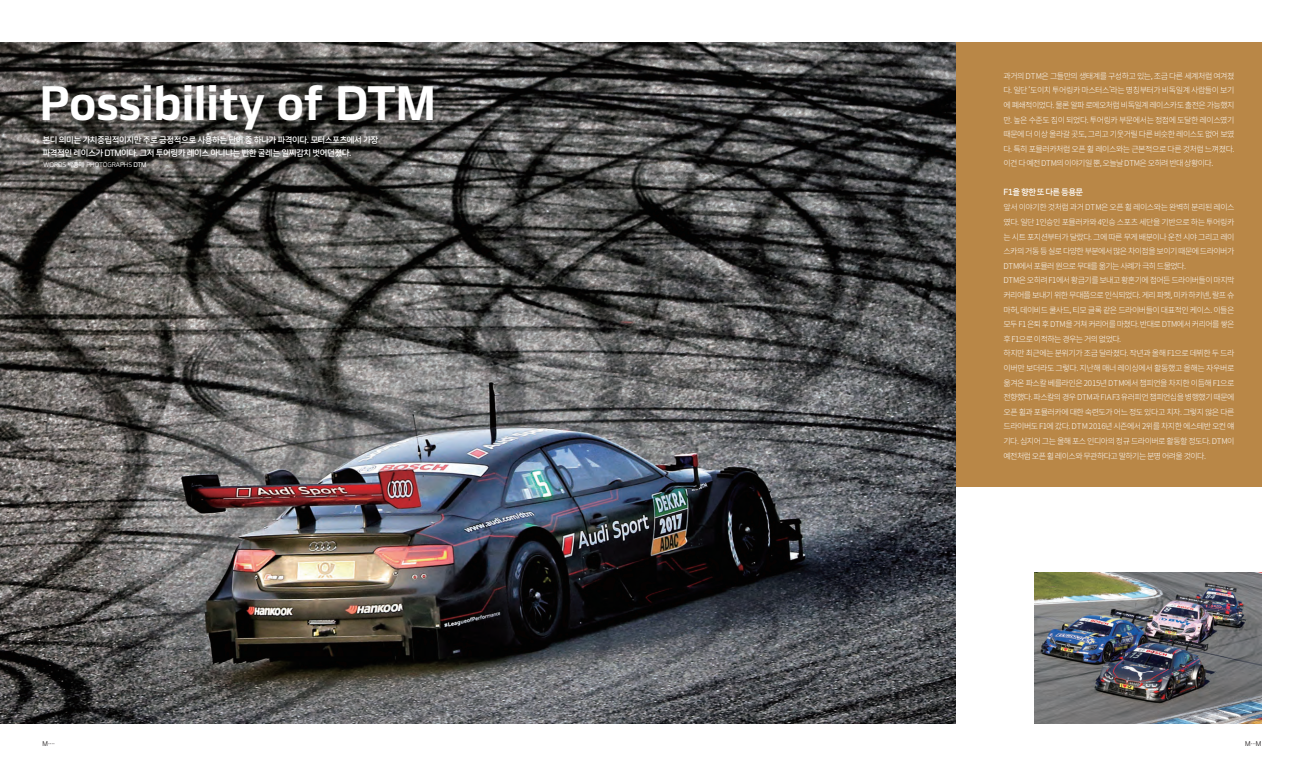
<style>
.page{position:relative;width:1304px;height:780px;background:#fff}
.page>*{position:absolute;margin:0;border:0;box-sizing:border-box;transform-origin:0 0}
.Miu-영문_제목{font:600 45px "Hankook";color:#fff}
.Miu-전문{font:8.5px/13px "Hankook KR Regular";letter-spacing:-.07em;color:#fff}
.Miu-중제{font:8.3px "Hankook KR Regular";letter-spacing:-.055em;color:#fff}
.Miu-본문{font:300 8px/14.6px "Noto Sans CJ Kkr";letter-spacing:-.07em;color:#fff;text-align:justify}
.t1{font:6.5px "Hankook";color:#231f20}
.t2{font:6.2px "Hankook";color:#fff}
.s1{font-family:"Hankook KR Regular"}
</style>
<div class="page">
<div style="left:938px;top:43px;width:323px;height:444px;background:#b98747"></div>
<img style="left:0;top:43px;width:955px;height:680px">
<img style="left:1035px;top:573px;width:226px;height:150px">
<p class="Miu-영문_제목" style="left:40px;top:68px;width:398px">Possibility of DTM</p>
<p class="Miu-전문" style="left:43px;top:133px;width:337px">본디 의미는 가치중립적이지만 주로 긍정적으로 사용하는 단어 중 하나가 파격이다. 모터스포츠에서 가장 파격적인 레이스가 DTM이다. 그저 투어링카 레이스 아니냐는 빤한 굴레는 일찌감치 벗어던졌다.</p>
<p class="t2" style="left:44px;top:160px;width:104px">WORDS <span class="s1">박종제</span> PHOTOGRAPHS <span class="s1">DTM</span></p>
<p class="Miu-본문" style="left:1003px;top:69px;width:233px">과거의 DTM은 그들만의 생태계를 구성하고 있는, 조금 다른 세계처럼 여겨졌 다. 일단 ‘도이치 투어링카 마스터스’라는 명칭부터가 비독일계 사람들이 보기 에 폐쇄적이었다. 물론 알파 로메오처럼 비독일계 레이스카도 출전은 가능했지 만. 높은 수준도 짐이 되었다. 투어링카 부문에서는 정점에 도달한 레이스였기 때문에 더 이상 올라갈 곳도, 그리고 기웃거릴 다른 비슷한 레이스도 없어 보였 다. 특히 포뮬러카처럼 오픈 휠 레이스와는 근본적으로 다른 것처럼 느껴졌다. 이건 다 예전 DTM의 이야기일 뿐, 오늘날 DTM은 오히려 반대 상황이다.</p>
<p class="Miu-중제" style="left:1003px;top:187px;width:81px">F1을 향한 또 다른 등용문</p>
<p class="Miu-본문" style="left:1003px;top:200px;width:233px">앞서 이야기한 것처럼 과거 DTM은 오픈 휠 레이스와는 완벽히 분리된 레이스 였다. 일단 1인승인 포뮬러카와 4인승 스포츠 세단을 기반으로 하는 투어링카 는 시트 포지션부터가 달랐다. 그에 따른 무게 배분이나 운전 시야 그리고 레이 스카의 거동 등 실로 다양한 부분에서 많은 차이점을 보이기 때문에 드라이버가 DTM에서 포뮬러 원으로 무대를 옮기는 사례가 극히 드물었다.</p>
<p class="Miu-본문" style="left:1003px;top:273px;width:233px">DTM은 오히려 F1에서 황금기를 보내고 황혼기에 접어든 드라이버들이 마지막 커리어를 보내기 위한 무대쯤으로 인식되었다. 게리 파펫, 미카 하키넨, 랄프 슈 마허, 데이비드 쿨사드, 티모 글록 같은 드라이버들이 대표적인 케이스. 이들은 모두 F1 은퇴 후 DTM을 거쳐 커리어를 마쳤다. 반대로 DTM에서 커리어를 쌓은 후 F1으로 이적하는 경우는 거의 없었다.</p>
<p class="Miu-본문" style="left:1003px;top:346px;width:233px">하지만 최근에는 분위기가 조금 달라졌다. 작년과 올해 F1으로 데뷔한 두 드라 이버만 보더라도 그렇다. 지난해 매너 레이싱에서 활동했고 올해는 자우버로 옮겨온 파스칼 베를라인은 2015년 DTM에서 챔피언을 차지한 이듬해 F1으로 전향했다. 파스칼의 경우 DTM과 FIA F3 유러피언 챔피언십을 병행했기 때문에 오픈 휠과 포뮬러카에 대한 숙련도가 어느 정도 있다고 치자. 그렇지 않은 다른 드라이버도 F1에 갔다. DTM 2016년 시즌에서 2위를 차지한 에스테반 오컨 얘 기다. 심지어 그는 올해 포스 인디아의 정규 드라이버로 활동할 정도다. DTM이 예전처럼 오픈 휠 레이스와 무관하다고 말하기는 분명 어려울 것이다.</p>
<p class="t1" style="left:43px;top:738px;width:14px">M····</p>
<p class="t1" style="left:1245px;top:738px;width:18px">M···M</p>
</div>
